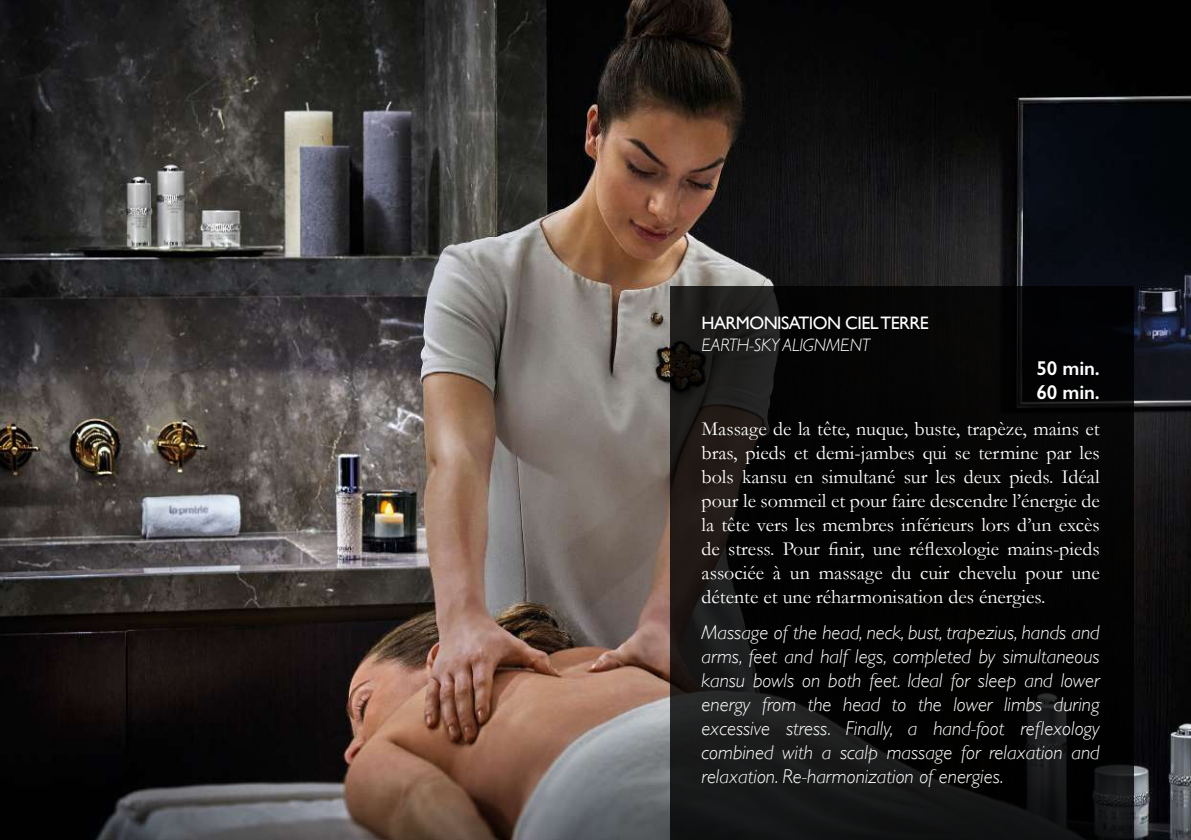
<style>
.page{position:relative;width:1191px;height:840px;background:#fff}
.page>*{position:absolute;margin:0;border:0;box-sizing:border-box;transform-origin:0 0}
.t1{font:20px/24px "Garamond";color:#fff;text-align:justify}
.t2{font:italic 300 20px/24px "Gill Sans";color:#fff;text-align:justify}
.t3{font:600 20px/24px "Gill Sans";letter-spacing:-.01em;color:#fff}
.t4{font:18px "Gill Sans";letter-spacing:-.03em;color:#fff}
.t5{font:italic 300 18px "Gill Sans";letter-spacing:-.01em;color:#fff}
</style>
<div class="page">
<img style="left:0;top:0;width:1191px;height:839px">
<svg style="left:670px;top:286px;width:464px;height:553px;background:#0a0a0a"></svg>
<p class="t4" style="left:701px;top:312px;width:229px">HARMONISATION CIEL TERRE</p>
<p class="t5" style="left:701px;top:334px;width:170px">EARTH-SKY ALIGNMENT</p>
<p class="t3" style="left:1036px;top:356px;width:65px">50 min.<br>60 min.</p>
<p class="t1" style="left:701px;top:416px;width:399px">Massage de la tête, nuque, buste, trapèze, mains et bras, pieds et demi-jambes qui se termine par les bols kansu en simultané sur les deux pieds. Idéal pour le sommeil et pour faire descendre l’énergie de la tête vers les membres inférieurs lors d’un excès de stress. Pour finir, une réflexologie mains-pieds associée à un massage du cuir chevelu pour une détente et une réharmonisation des énergies.</p>
<p class="t2" style="left:701px;top:620px;width:399px">Massage of the head, neck, bust, trapezius, hands and arms, feet and half legs, completed by simultaneous kansu bowls on both feet. Ideal for sleep and lower energy from the head to the lower limbs during excessive stress. Finally, a hand-foot reflexology combined with a scalp massage for relaxation and relaxation. Re-harmonization of energies.</p>
</div>
